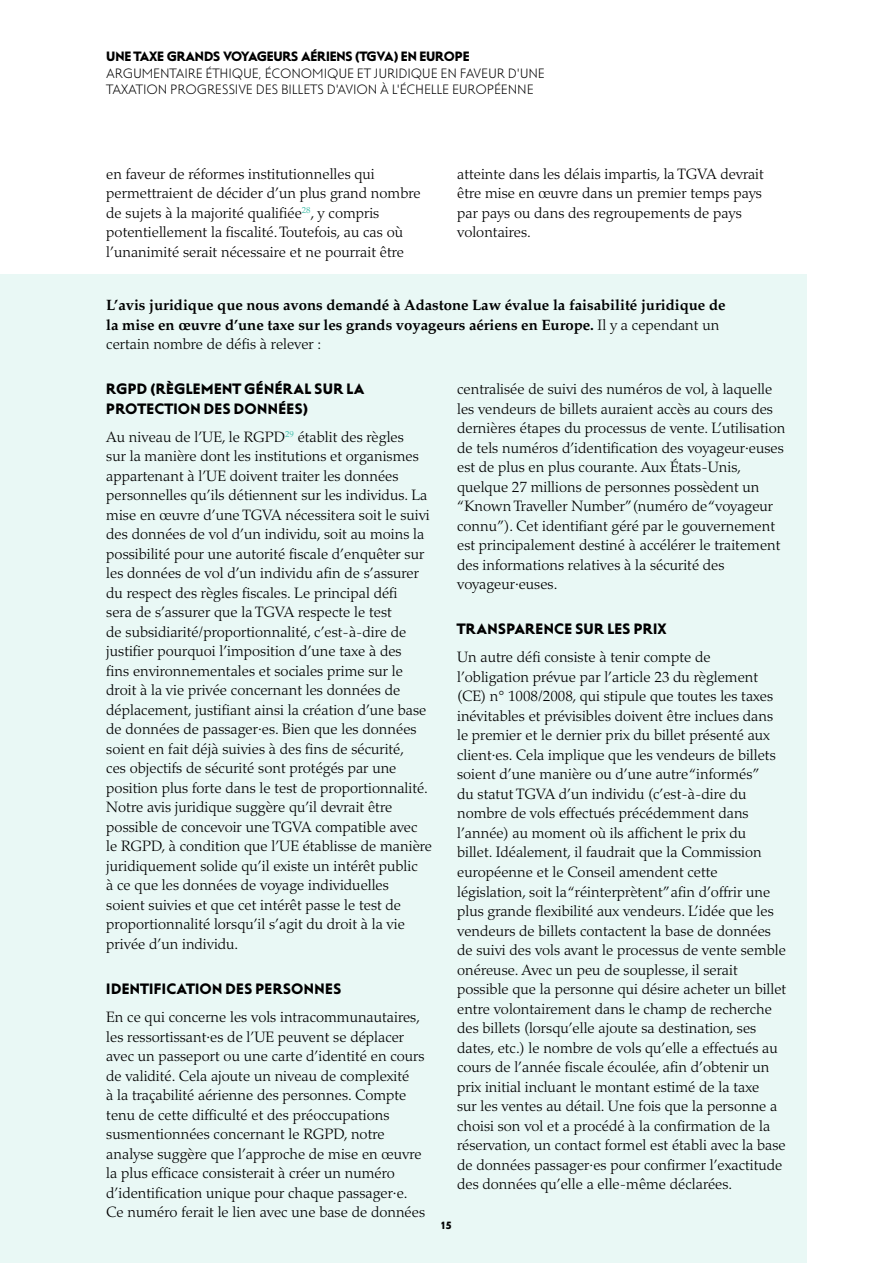
<style>
.page{position:relative;width:893px;height:1263px;background:#fff}
.page>*{position:absolute;margin:0;border:0;box-sizing:border-box;transform-origin:0 0}
.BODY{font:300 15px/19.5px "Palatino LT Std";color:#000}
.BODY-2{font:700 15px/19.5px "Palatino LT Std";letter-spacing:-.005em;color:#000}
.CROSSHEAD_1{font:15px/19.5px "Steagal Bo";letter-spacing:.03em;color:#000}
.t1{font:13.5px/16.5px "Steagal Li";letter-spacing:-.01em;color:#000}
.t2{font:13.5px "Steagal Bo";letter-spacing:-.01em;color:#000}
.t3{font:10.5px "Steagal Bo";color:#000}
.s1{font-weight:300}
</style>
<div class="page">
<div style="left:0;top:274px;width:806px;height:989px;background:#e9f8f5"></div>
<p class="t2" style="left:106px;top:49px;width:365px">UNE TAXE GRANDS VOYAGEURS AÉRIENS (TGVA) EN EUROPE</p>
<p class="t1" style="left:106px;top:65px;width:440px">ARGUMENTAIRE ÉTHIQUE, ÉCONOMIQUE ET JURIDIQUE EN FAVEUR D'UNE<br>TAXATION PROGRESSIVE DES BILLETS D'AVION À L'ÉCHELLE EUROPÉENNE</p>
<p class="BODY" style="left:106px;top:164px;width:316px">en faveur de réformes institutionnelles qui permettraient de décider d’un plus grand nombre de sujets à la majorité qualifiée<sup>28</sup>, y compris potentiellement la fiscalité. Toutefois, au cas où l’unanimité serait nécessaire et ne pourrait être</p>
<p class="BODY" style="left:457px;top:164px;width:308px">atteinte dans les délais impartis, la TGVA devrait être mise en œuvre dans un premier temps pays par pays ou dans des regroupements de pays volontaires.</p>
<p class="BODY-2" style="left:106px;top:296px;width:621px">L’avis juridique que nous avons demandé à Adastone Law évalue la faisabilité juridique de la mise en œuvre d’une taxe sur les grands voyageurs aériens en Europe. <span class="s1">Il y a cependant un certain nombre de défis à relever :</span></p>
<h2 class="CROSSHEAD_1" style="left:106px;top:380px;width:260px">RGPD (RÈGLEMENT GÉNÉRAL SUR LA<br>PROTECTION DES DONNÉES)</h2>
<p class="BODY" style="left:106px;top:427px;width:327px">Au niveau de l’UE, le RGPD<sup>29</sup> établit des règles<br>sur la manière dont les institutions et organismes appartenant à l’UE doivent traiter les données personnelles qu’ils détiennent sur les individus. La mise en œuvre d’une TGVA nécessitera soit le suivi des données de vol d’un individu, soit au moins la possibilité pour une autorité fiscale d’enquêter sur les données de vol d’un individu afin de s’assurer du respect des règles fiscales. Le principal défi<br>sera de s’assurer que la TGVA respecte le test<br>de subsidiarité/proportionnalité, c’est-à-dire de justifier pourquoi l’imposition d’une taxe à des<br>fins environnementales et sociales prime sur le droit à la vie privée concernant les données de déplacement, justifiant ainsi la création d’une base de données de passager·es. Bien que les données soient en fait déjà suivies à des fins de sécurité,<br>ces objectifs de sécurité sont protégés par une position plus forte dans le test de proportionnalité.<br>Notre avis juridique suggère qu’il devrait être possible de concevoir une TGVA compatible avec le RGPD, à condition que l’UE établisse de manière juridiquement solide qu’il existe un intérêt public<br>à ce que les données de voyage individuelles<br>soient suivies et que cet intérêt passe le test de proportionnalité lorsqu’il s’agit du droit à la vie privée d’un individu.</p>
<h2 class="CROSSHEAD_1" style="left:106px;top:979px;width:236px">IDENTIFICATION DES PERSONNES</h2>
<p class="BODY" style="left:106px;top:1007px;width:320px">En ce qui concerne les vols intracommunautaires, les ressortissant·es de l’UE peuvent se déplacer avec un passeport ou une carte d’identité en cours de validité. Cela ajoute un niveau de complexité<br>à la traçabilité aérienne des personnes. Compte tenu de cette difficulté et des préoccupations susmentionnées concernant le RGPD, notre analyse suggère que l’approche de mise en œuvre la plus efficace consisterait à créer un numéro d’identification unique pour chaque passager·e.<br>Ce numéro ferait le lien avec une base de données</p>
<p class="BODY" style="left:457px;top:380px;width:330px">centralisée de suivi des numéros de vol, à laquelle les vendeurs de billets auraient accès au cours des dernières étapes du processus de vente. L’utilisation de tels numéros d’identification des voyageur·euses est de plus en plus courante. Aux États-Unis, quelque 27 millions de personnes possèdent un “Known Traveller Number”(numéro de “voyageur connu”). Cet identifiant géré par le gouvernement est principalement destiné à accélérer le traitement des informations relatives à la sécurité des voyageur·euses.</p>
<h2 class="CROSSHEAD_1" style="left:457px;top:620px;width:211px">TRANSPARENCE SUR LES PRIX</h2>
<p class="BODY" style="left:457px;top:648px;width:331px">Un autre défi consiste à tenir compte de l’obligation prévue par l’article 23 du règlement (CE) n° 1008/2008, qui stipule que toutes les taxes inévitables et prévisibles doivent être inclues dans le premier et le dernier prix du billet présenté aux client·es. Cela implique que les vendeurs de billets soient d’une manière ou d’une autre “informés”<br>du statut TGVA d’un individu (c’est-à-dire du nombre de vols effectués précédemment dans l’année) au moment où ils affichent le prix du<br>billet. Idéalement, il faudrait que la Commission européenne et le Conseil amendent cette législation, soit la “réinterprètent”afin d’offrir une plus grande flexibilité aux vendeurs. L’idée que les vendeurs de billets contactent la base de données de suivi des vols avant le processus de vente semble onéreuse. Avec un peu de souplesse, il serait possible que la personne qui désire acheter un billet entre volontairement dans le champ de recherche des billets (lorsqu’elle ajoute sa destination, ses dates, etc.) le nombre de vols qu’elle a effectués au cours de l’année fiscale écoulée, afin d’obtenir un prix initial incluant le montant estimé de la taxe<br>sur les ventes au détail. Une fois que la personne a choisi son vol et a procédé à la confirmation de la réservation, un contact formel est établi avec la base de données passager·es pour confirmer l’exactitude des données qu’elle a elle-même déclarées.</p>
<p class="t3" style="left:441px;top:1219px;width:12px">15</p>
</div>
